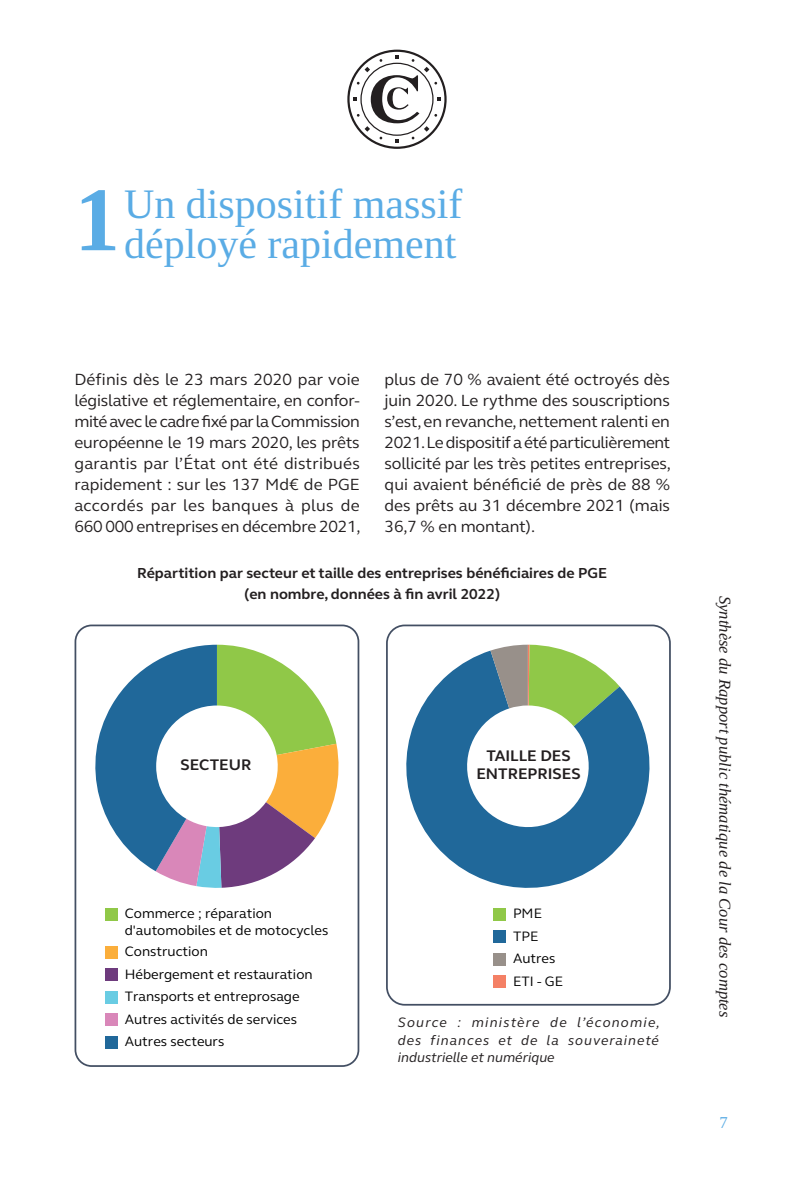
<style>
.page{position:relative;width:794px;height:1191px;background:#fff}
.page>*{position:absolute;margin:0;border:0;box-sizing:border-box;transform-origin:0 0}
.t1{font:700 91px "Liberation Serif";color:#5aace5}
.Chapitre{font:42px/40.2px "Liberation Serif";color:#5aace5}
.Texte{font:16.62px/21px "FS Elliot";color:#231f20;text-align:justify}
.t2{font:italic 16.62px "Liberation Serif";color:#231f20}
.t3{font:16.62px "Liberation Serif";color:#5aace5}
.t4{font:700 15.75px/18.9px "FS Elliot";color:#231f20;text-align:center}
.Titre_Image_Tableau{font:700 14.88px/21px "FS Elliot";color:#231f20;text-align:center}
.t5{font:14px/22.4px "FS Elliot";color:#000001}
.Sources__1_colonne{font:italic 14px/17.5px "FS Elliot";letter-spacing:.02em;color:#231f20;text-align:justify}
</style>
<div class="page">
<svg style="left:347px;top:50px;width:99px;height:99px"></svg>
<svg style="left:95px;top:644px;width:244px;height:244px"></svg>
<div style="left:105px;top:908px;width:13px;height:12px;background:#90c848"></div>
<div style="left:105px;top:968px;width:13px;height:13px;background:#6e3b7d"></div>
<div style="left:105px;top:1013px;width:13px;height:13px;background:#d987b9"></div>
<div style="left:105px;top:946px;width:13px;height:12px;background:#fbae3b"></div>
<div style="left:105px;top:991px;width:13px;height:12px;background:#69cce3"></div>
<div style="left:105px;top:1036px;width:13px;height:12px;background:#20689a"></div>
<div style="left:75px;top:624px;width:284px;height:443px;border:2px solid #434f63;border-radius:16px"></div>
<svg style="left:406px;top:650px;width:244px;height:238px;fill:#20689a"></svg>
<svg style="left:490px;top:644px;width:129px;height:82px"></svg>
<div style="left:494px;top:975px;width:12px;height:13px;background:#f48065"></div>
<div style="left:494px;top:908px;width:12px;height:12px;background:#90c848"></div>
<div style="left:494px;top:930px;width:12px;height:13px;background:#20689a"></div>
<div style="left:494px;top:953px;width:12px;height:12px;background:#98908a"></div>
<div style="left:386px;top:624px;width:285px;height:381px;border:2px solid #434f63;border-radius:18px"></div>
<p class="t1" style="left:74px;top:158px;width:47px">1</p>
<p class="Chapitre" style="left:124px;top:183px;width:340px">Un dispositif massif déployé rapidement</p>
<p class="Texte" style="left:74px;top:368px;width:288px">Définis dès le 23 mars 2020 par voie législative et réglementaire, en confor&shy;mité avec le cadre fixé par la Commission européenne le 19 mars 2020, les prêts garantis par l’État ont été distribués rapidement : sur les 137 Md€ de PGE accordés par les banques à plus de 660 000 entreprises en décembre 2021,</p>
<p class="Texte" style="left:384px;top:368px;width:288px">plus de 70 % avaient été octroyés dès juin 2020. Le rythme des souscriptions s’est, en revanche, nettement ralenti en 2021. Le dispositif a été particulièrement sollicité par les très petites entreprises, qui avaient bénéficié de près de 88 % des prêts au 31 décembre 2021 (mais 36,7 % en montant).</p>
<p class="Titre_Image_Tableau" style="left:137px;top:562px;width:471px">Répartition par secteur et taille des entreprises bénéficiaires de PGE (en nombre, données à fin avril 2022)</p>
<p class="t4" style="left:180px;top:755px;width:72px">SECTEUR</p>
<p class="t4" style="left:476px;top:745px;width:106px">TAILLE DES<br>ENTREPRISES</p>
<p class="t5" style="left:125px;top:904px;width:205px;line-height:16.8px">Commerce ; réparation d'automobiles et de motocycles</p>
<p class="t5" style="left:125px;top:940px;width:189px">Construction<br>Hébergement et restauration<br>Transports et entreprosage<br>Autres activités de services<br>Autres secteurs</p>
<p class="t5" style="left:513px;top:902px;width:44px">PME<br>TPE<br>Autres</p>
<p class="t5" style="left:513px;top:969px;width:52px">ETI - GE</p>
<p class="Sources__1_colonne" style="left:398px;top:1013px;width:263px">Source : ministère de l’économie, des finances et de la souveraineté industrielle et numérique</p>
<p class="t2" style="left:736px;top:595px;width:423px;rotate:90deg">Synthèse du Rapport public thématique de la Cour des comptes</p>
<p class="t3" style="left:719px;top:1111px;width:10px">7</p>
</div>
